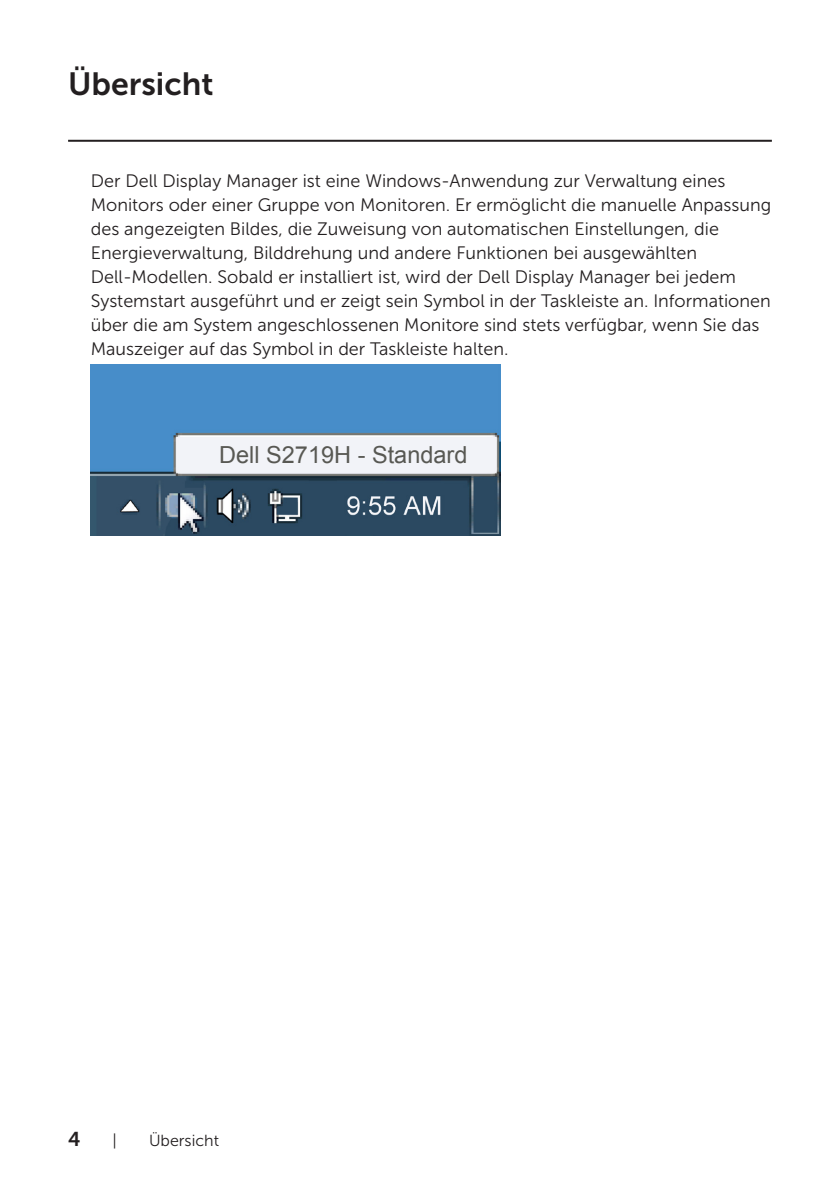
<style>
.page{position:relative;width:840px;height:1191px;background:#fff}
.page>*{position:absolute;margin:0;border:0;box-sizing:border-box;transform-origin:0 0}
.Head_1{font:32px "Museo Sans For Dell 700";color:#231f20}
.t1{font:23.4px "Arial";color:#585853}
.t2{font:20px "Museo Sans For Dell 700";color:#231f20}
.Paragraph{font:18px/24px "Museo Sans For Dell 300";color:#231f20}
.t3{font:16px "Museo Sans For Dell 300";color:#231f20}
</style>
<div class="page">
<hr style="left:68px;top:140px;width:703px;height:2px;background:#231f20">
<img style="left:91px;top:365px;width:409px;height:170px">
<div style="left:182px;top:441px;width:305px;height:28px;background:#f2f3f8"></div>
<p class="Head_1" style="left:68px;top:66px;width:147px">Übersicht</p>
<p class="Paragraph" style="left:91px;top:169px;width:681px">Der Dell Display Manager ist eine Windows-Anwendung zur Verwaltung eines Monitors oder einer Gruppe von Monitoren. Er ermöglicht die manuelle Anpassung des angezeigten Bildes, die Zuweisung von automatischen Einstellungen, die Energieverwaltung, Bilddrehung und andere Funktionen bei ausgewählten Dell-Modellen. Sobald er installiert ist, wird der Dell Display Manager bei jedem Systemstart ausgeführt und er zeigt sein Symbol in der Taskleiste an. Informationen über die am System angeschlossenen Monitore sind stets verfügbar, wenn Sie das Mauszeiger auf das Symbol in der Taskleiste halten.</p>
<p class="t1" style="left:219px;top:439px;width:249px">Dell S2719H - Standard</p>
<p class="t2" style="left:68px;top:1127px;width:14px">4</p>
<p class="t3" style="left:112px;top:1131px;width:6px">|</p>
<p class="t3" style="left:149px;top:1131px;width:71px">Übersicht</p>
</div>
